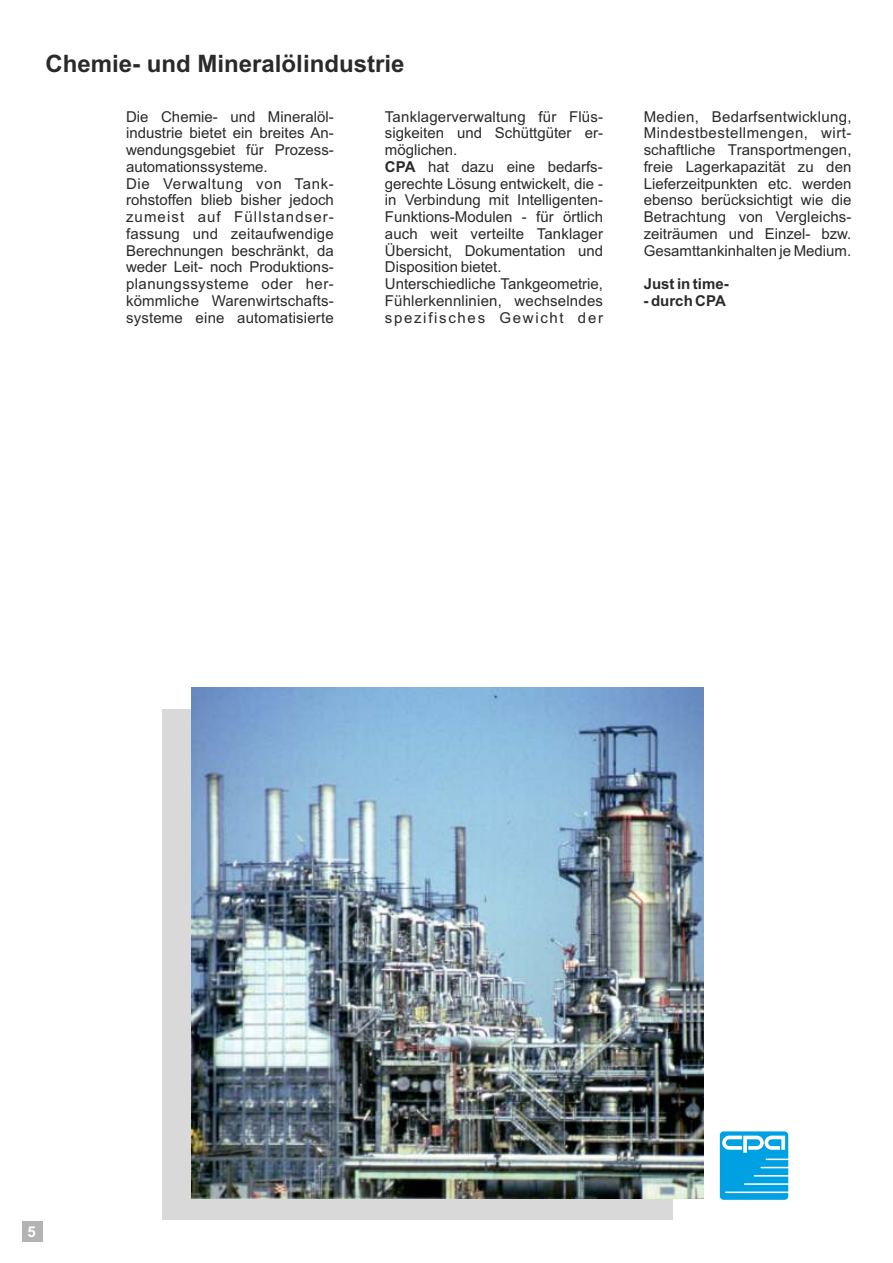
<style>
.page{position:relative;width:893px;height:1263px;background:#fff}
.page>*{position:absolute;margin:0;border:0;box-sizing:border-box;transform-origin:0 0}
.t1{font:700 24px "Arial";color:#2b2929}
.t2{font:15px "Arial";color:#2b2929}
.t3{font:15px "Arial";letter-spacing:.02em;color:#2b2929}
.t4{font:15px "Arial";letter-spacing:.035em;color:#2b2929}
.t5{font:15px "Arial";letter-spacing:.07em;color:#2b2929}
.t6{font:15px "Arial";letter-spacing:.03em;color:#2b2929}
.t7{font:15px "Arial";letter-spacing:.115em;color:#2b2929}
.t8{font:15px "Arial";letter-spacing:.045em;color:#2b2929}
.t9{font:700 15px "Arial";color:#2b2929}
.t10{font:700 15px "Arial";color:#fff}
.s1{font-weight:700}
</style>
<div class="page">
<div style="left:162px;top:710px;width:511px;height:510px;background:#d9d9d9"></div>
<img style="left:192px;top:687px;width:511px;height:512px">
<div style="left:22px;top:1222px;width:21px;height:20px;background:#b3b3b3"></div>
<svg style="left:720px;top:1131px;width:68px;height:69px;background:#2fb2e8"></svg>
<h1 class="t1" style="left:46px;top:54px;width:360px">Chemie- und Mineralölindustrie</h1>
<p class="t2" style="left:126px;top:111px;width:209px">Die Chemie- und Mineralöl-</p>
<p class="t2" style="left:385px;top:111px;width:220px">Tanklagerverwaltung für Flüs-</p>
<p class="t3" style="left:644px;top:111px;width:209px">Medien, Bedarfsentwicklung,</p>
<p class="t2" style="left:126px;top:127px;width:209px">industrie bietet ein breites An-</p>
<p class="t2" style="left:385px;top:127px;width:220px">sigkeiten und Schüttgüter er-</p>
<p class="t4" style="left:644px;top:127px;width:209px">Mindestbestellmengen, wirt-</p>
<p class="t2" style="left:126px;top:144px;width:209px">wendungsgebiet für Prozess-</p>
<p class="t2" style="left:385px;top:144px;width:74px">möglichen.</p>
<p class="t2" style="left:644px;top:144px;width:209px">schaftliche Transportmengen,</p>
<p class="t2" style="left:126px;top:161px;width:143px">automationssysteme.</p>
<p class="t2" style="left:385px;top:161px;width:219px"><span class="s1">CPA</span> hat dazu eine bedarfs-</p>
<p class="t2" style="left:644px;top:161px;width:209px">freie Lagerkapazität zu den</p>
<p class="t8" style="left:126px;top:178px;width:209px">Die Verwaltung von Tank-</p>
<p class="t2" style="left:385px;top:178px;width:220px">gerechte Lösung entwickelt, die -</p>
<p class="t2" style="left:644px;top:178px;width:209px">Lieferzeitpunkten etc. werden</p>
<p class="t2" style="left:126px;top:194px;width:209px">rohstoffen blieb bisher jedoch</p>
<p class="t2" style="left:385px;top:194px;width:220px">in Verbindung mit Intelligenten-</p>
<p class="t2" style="left:644px;top:194px;width:209px">ebenso berücksichtigt wie die</p>
<p class="t5" style="left:126px;top:211px;width:209px">zumeist auf Füllstandser-</p>
<p class="t2" style="left:385px;top:211px;width:220px">Funktions-Modulen - für örtlich</p>
<p class="t2" style="left:644px;top:211px;width:209px">Betrachtung von Vergleichs-</p>
<p class="t2" style="left:126px;top:228px;width:209px">fassung und zeitaufwendige</p>
<p class="t2" style="left:385px;top:228px;width:220px">auch weit verteilte Tanklager</p>
<p class="t2" style="left:644px;top:228px;width:209px">zeiträumen und Einzel- bzw.</p>
<p class="t2" style="left:126px;top:245px;width:209px">Berechnungen beschränkt, da</p>
<p class="t2" style="left:385px;top:245px;width:220px">Übersicht, Dokumentation und</p>
<p class="t2" style="left:644px;top:245px;width:209px">Gesamttankinhalten je Medium.</p>
<p class="t2" style="left:126px;top:261px;width:209px">weder Leit- noch Produktions-</p>
<p class="t2" style="left:385px;top:261px;width:118px">Disposition bietet.</p>
<p class="t6" style="left:126px;top:278px;width:209px">planungssysteme oder her-</p>
<p class="t2" style="left:385px;top:278px;width:220px">Unterschiedliche Tankgeometrie,</p>
<p class="t9" style="left:644px;top:278px;width:87px">Just in time-</p>
<p class="t2" style="left:126px;top:295px;width:209px">kömmliche Warenwirtschafts-</p>
<p class="t2" style="left:385px;top:295px;width:220px">Fühlerkennlinien, wechselndes</p>
<p class="t9" style="left:644px;top:295px;width:84px">- durch CPA</p>
<p class="t2" style="left:126px;top:312px;width:209px">systeme eine automatisierte</p>
<p class="t7" style="left:385px;top:312px;width:220px">spezifisches Gewicht der</p>
<p class="t10" style="left:28px;top:1226px;width:10px">5</p>
</div>
